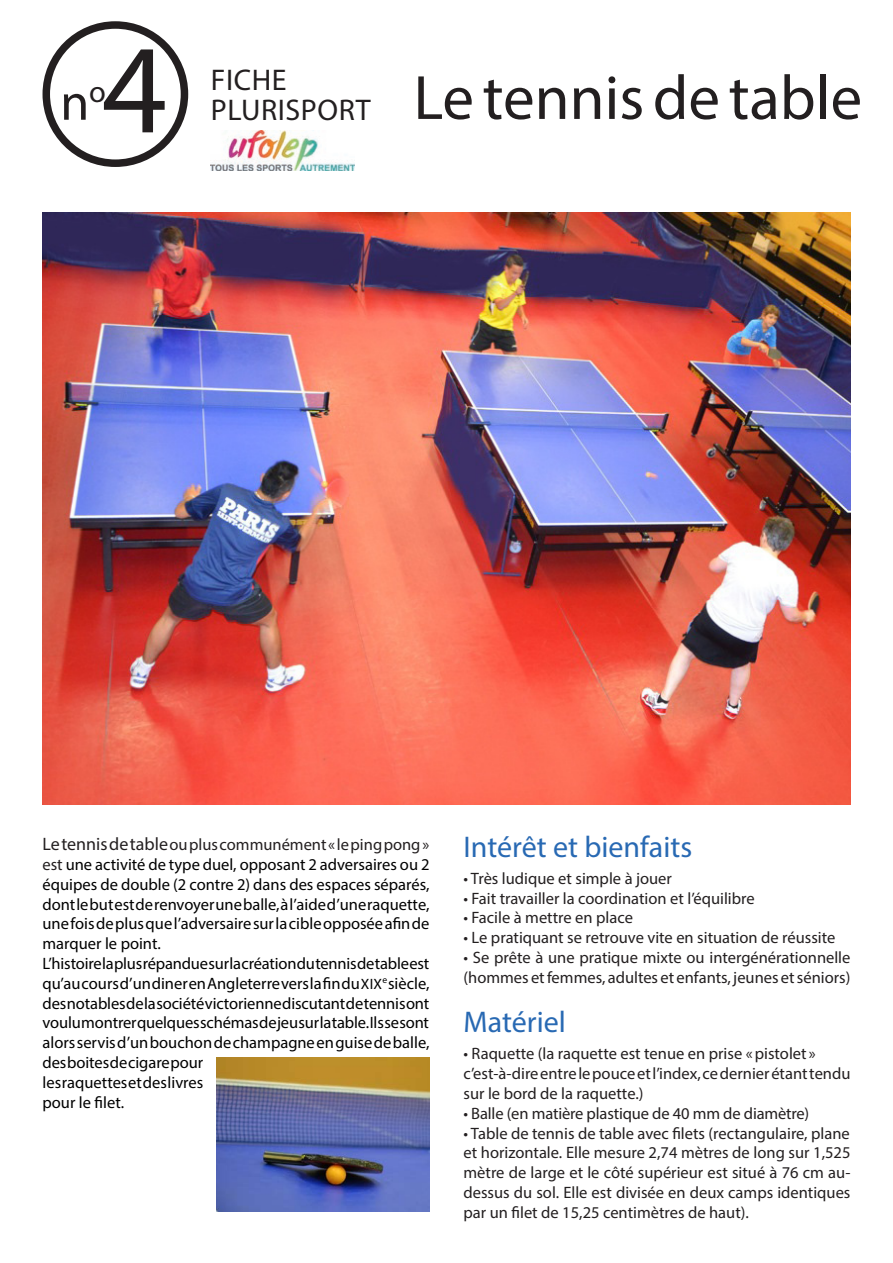
<style>
.page{position:relative;width:893px;height:1263px;background:#fff}
.page>*{position:absolute;margin:0;border:0;box-sizing:border-box;transform-origin:0 0}
.t1{font:127.5px "Myriad Pro";color:#231f20}
.t2{font:63px "Myriad Pro";color:#231f20}
.t3{font:52.2px "Myriad Pro";color:#231f20}
.t4{font:30px "Myriad Pro";color:#2869b3}
.t5{font:30px "Myriad Pro";letter-spacing:.02em;color:#231f20}
.List_Paragraph{font:16.5px/19.8px "Myriad Pro";color:#231f20}
.t6{font:16.5px/19.8px "Myriad Pro";letter-spacing:-.005em;color:#000;text-align:justify}
.s1{font-size:18px;color:#231f20}
.s2{color:#231f20}
.s3{font-size:15px}
</style>
<div class="page">
<img style="left:43px;top:212px;width:807px;height:592px">
<div style="left:43px;top:21px;width:145px;height:146px;border:8px solid #231f20;border-radius:50%"></div>
<img style="left:216px;top:1057px;width:213px;height:154px">
<img style="left:211px;top:131px;width:144px;height:40px">
<p class="t1" style="left:102px;top:11px;width:67px">4</p>
<p class="t3" style="left:60px;top:70px;width:47px">n<sup>o</sup></p>
<p class="t5" style="left:211px;top:61px;width:77px">FICHE</p>
<p class="t5" style="left:211px;top:91px;width:161px">PLURISPORT</p>
<p class="t2" style="left:414px;top:59px;width:450px">Le tennis de table</p>
<p class="t6" style="left:43px;top:834px;width:388px"><span class="s1">Le tennis de table</span> <span class="s2">ou plus communément « le ping pong» est</span> une activité de type duel, opposant 2 adversaires ou 2 équipes de double (2 contre 2) dans des espaces séparés, dont le but est de renvoyer une balle, à l’aide d’une raquette, une fois de plus que l’adversaire sur la cible opposée afin de marquer le point.</p>
<p class="t6" style="left:43px;top:953px;width:388px;text-align:left">L’histoire la plus répandue sur la création du tennis de table est qu’au cours d’un diner en Angleterre vers la fin du <span class="s3">XIX</span><sup>e</sup> siècle, des notables de la société victorienne discutant de tennis ont voulu montrer quelques schémas de jeu sur la table. Ils se sont alors servis d’un bouchon de champagne en guise de balle, des boites de cigare pour<br>les raquettes et des livres<br>pour le filet.</p>
<p class="t4" style="left:463px;top:828px;width:230px">Intérêt et bienfaits</p>
<p class="List_Paragraph" style="left:463px;top:868px;width:210px">• Très ludique et simple à jouer</p>
<p class="List_Paragraph" style="left:463px;top:888px;width:293px">• Fait travailler la coordination et l’équilibre</p>
<p class="List_Paragraph" style="left:463px;top:908px;width:171px">• Facile à mettre en place</p>
<p class="List_Paragraph" style="left:463px;top:927px;width:373px">• Le pratiquant se retrouve vite en situation de réussite</p>
<p class="List_Paragraph" style="left:463px;top:947px;width:388px">• Se prête à une pratique mixte ou intergénérationnelle (hommes et femmes, adultes et enfants, jeunes et séniors)</p>
<p class="t4" style="left:463px;top:1003px;width:104px">Matériel</p>
<p class="List_Paragraph" style="left:463px;top:1044px;width:354px">• Raquette (la raquette est tenue en prise «pistolet »</p>
<p class="List_Paragraph" style="left:463px;top:1063px;width:388px">c’est-à-dire entre le pouce et l’index, ce dernier étant tendu sur le bord de la raquette.)</p>
<p class="List_Paragraph" style="left:463px;top:1103px;width:347px">• Balle (en matière plastique de 40 mm de diamètre)</p>
<p class="List_Paragraph" style="left:463px;top:1123px;width:388px">• Table de tennis de table avec filets (rectangulaire, plane</p>
<p class="List_Paragraph" style="left:463px;top:1143px;width:388px;text-align:justify">et horizontale. Elle mesure 2,74 mètres de long sur 1,525 mètre de large et le côté supérieur est situé à 76 cm au&shy;dessus du sol. Elle est divisée en deux camps identiques par un filet de 15,25 centimètres de haut).</p>
</div>
